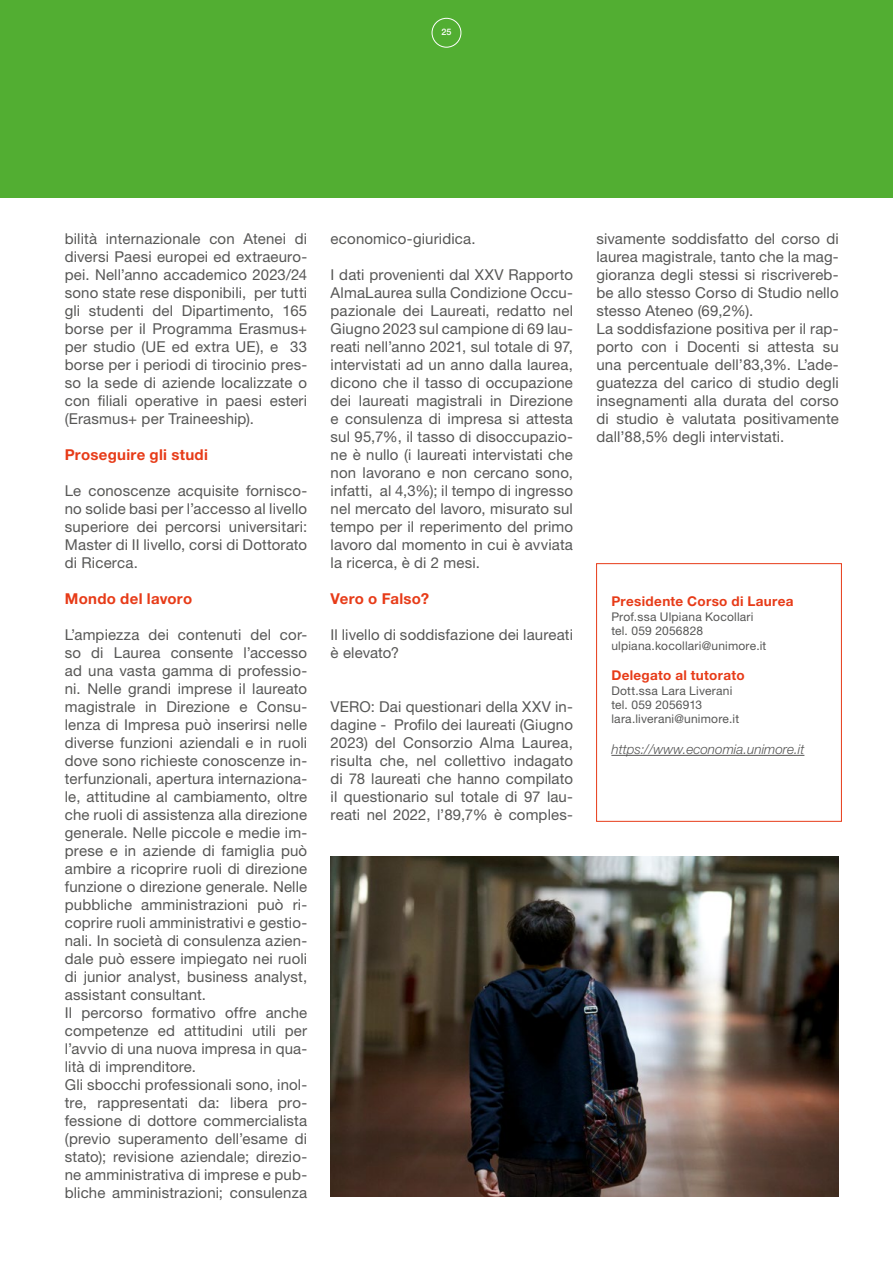
<style>
.page{position:relative;width:893px;height:1263px;background:#fff}
.page>*{position:absolute;margin:0;border:0;box-sizing:border-box;transform-origin:0 0}
.t1{font:15px/18px "Helvetica Neue LT Std";letter-spacing:.01em;color:#575756;text-align:justify}
.t2{font:700 15px "Helvetica Neue LT Std";letter-spacing:.02em;color:#e73b18}
.t3{font:700 13.5px "Helvetica Neue LT Std";letter-spacing:.025em;color:#e73b18}
.t4{font:italic 300 13.5px "Helvetica Neue LT Std";color:#575756}
.t5{font:12px/14.4px "Helvetica Neue LT Std";letter-spacing:.02em;color:#575756}
.t6{font:500 9px "Helvetica Neue LT Std";color:#fff}
</style>
<div class="page">
<hr style="left:611px;top:755px;width:193px;height:1px;background:#575756">
<div style="left:596px;top:563px;width:246px;height:258px;border:1px solid #e73b18"></div>
<div style="left:0;top:0;width:893px;height:197px;background:#52ae32"></div>
<img style="left:331px;top:857px;width:508px;height:339px">
<div style="left:432px;top:18px;width:29px;height:29px;border:1px solid #fff;border-radius:50%"></div>
<p class="t6" style="left:441px;top:27px;width:12px">25</p>
<p class="t1" style="left:65px;top:229px;width:244px">bilità internazionale con Atenei di diversi Paesi europei ed extraeuro&shy;pei. Nell’anno accademico 2023/24 sono state rese disponibili, per tutti gli studenti del Dipartimento, 165 borse per il Programma Erasmus+ per studio (UE ed extra UE), e 33 borse per i periodi di tirocinio pres&shy;so la sede di aziende localizzate o con filiali operative in paesi esteri (Erasmus+ per Traineeship).</p>
<p class="t2" style="left:65px;top:445px;width:145px">Proseguire gli studi</p>
<p class="t1" style="left:65px;top:481px;width:244px">Le conoscenze acquisite fornisco&shy;no solide basi per l’accesso al livello superiore dei percorsi universitari:<br>Master di II livello, corsi di Dottorato di Ricerca.</p>
<p class="t2" style="left:65px;top:589px;width:129px">Mondo del lavoro</p>
<p class="t1" style="left:65px;top:625px;width:244px;text-align:left">L’ampiezza dei contenuti del cor&shy;so di Laurea consente l’accesso ad una vasta gamma di professio&shy;ni. Nelle grandi imprese il laureato magistrale in Direzione e Consu&shy;lenza di Impresa può inserirsi nelle diverse funzioni aziendali e in ruoli dove sono richieste conoscenze in&shy;terfunzionali, apertura internaziona&shy;le, attitudine al cambiamento, oltre che ruoli di assistenza alla direzione generale. Nelle piccole e medie im&shy;prese e in aziende di famiglia può ambire a ricoprire ruoli di direzione funzione o direzione generale. Nelle pubbliche amministrazioni può ri&shy;coprire ruoli amministrativi e gestio&shy;nali. In società di consulenza azien&shy;dale può essere impiegato nei ruoli di junior analyst, business analyst, assistant consultant.<br>Il percorso formativo offre anche competenze ed attitudini utili per l’avvio di una nuova impresa in qua&shy;lità di imprenditore.<br>Gli sbocchi professionali sono, inol&shy;tre, rappresentati da: libera pro&shy;fessione di dottore commercialista (previo superamento dell’esame di stato); revisione aziendale; direzio&shy;ne amministrativa di imprese e pub&shy;bliche amministrazioni; consulenza</p>
<p class="t1" style="left:331px;top:229px;width:146px">economico-giuridica.</p>
<p class="t1" style="left:331px;top:265px;width:244px">I dati provenienti dal XXV Rapporto AlmaLaurea sulla Condizione Occu&shy;pazionale dei Laureati, redatto nel Giugno 2023 sul campione di 69 lau&shy;reati nell’anno 2021, sul totale di 97, intervistati ad un anno dalla laurea, dicono che il tasso di occupazione dei laureati magistrali in Direzione e consulenza di impresa si attesta sul 95,7%, il tasso di disoccupazio&shy;ne è nullo (i laureati intervistati che non lavorano e non cercano sono, infatti, al 4,3%); il tempo di ingresso nel mercato del lavoro, misurato sul tempo per il reperimento del primo lavoro dal momento in cui è avviata la ricerca, è di 2 mesi.</p>
<p class="t2" style="left:331px;top:589px;width:100px">Vero o Falso?</p>
<p class="t1" style="left:331px;top:625px;width:244px">Il livello di soddisfazione dei laureati è elevato?</p>
<p class="t1" style="left:331px;top:697px;width:244px">VERO: Dai questionari della XXV in&shy;dagine - Profilo dei laureati (Giugno 2023) del Consorzio Alma Laurea, risulta che, nel collettivo indagato di 78 laureati che hanno compilato il questionario sul totale di 97 lau&shy;reati nel 2022, l’89,7% è comples-</p>
<p class="t1" style="left:596px;top:229px;width:244px;text-align:left">sivamente soddisfatto del corso di laurea magistrale, tanto che la mag&shy;gioranza degli stessi si riscrivereb&shy;be allo stesso Corso di Studio nello stesso Ateneo (69,2%).<br>La soddisfazione positiva per il rap&shy;porto con i Docenti si attesta su una percentuale dell’83,3%. L’ade&shy;guatezza del carico di studio degli insegnamenti alla durata del corso di studio è valutata positivamente dall’88,5% degli intervistati.</p>
<p class="t3" style="left:611px;top:593px;width:184px">Presidente Corso di Laurea</p>
<p class="t5" style="left:611px;top:609px;width:156px">Prof.ssa Ulpiana Kocollari tel. 059 2056828 ulpiana.kocollari@unimore.it</p>
<p class="t3" style="left:611px;top:667px;width:135px">Delegato al tutorato</p>
<p class="t5" style="left:611px;top:683px;width:129px">Dott.ssa Lara Liverani tel. 059 2056913 lara.liverani@unimore.it</p>
<p class="t4" style="left:611px;top:741px;width:195px">https://www.economia.unimore.it</p>
</div>
